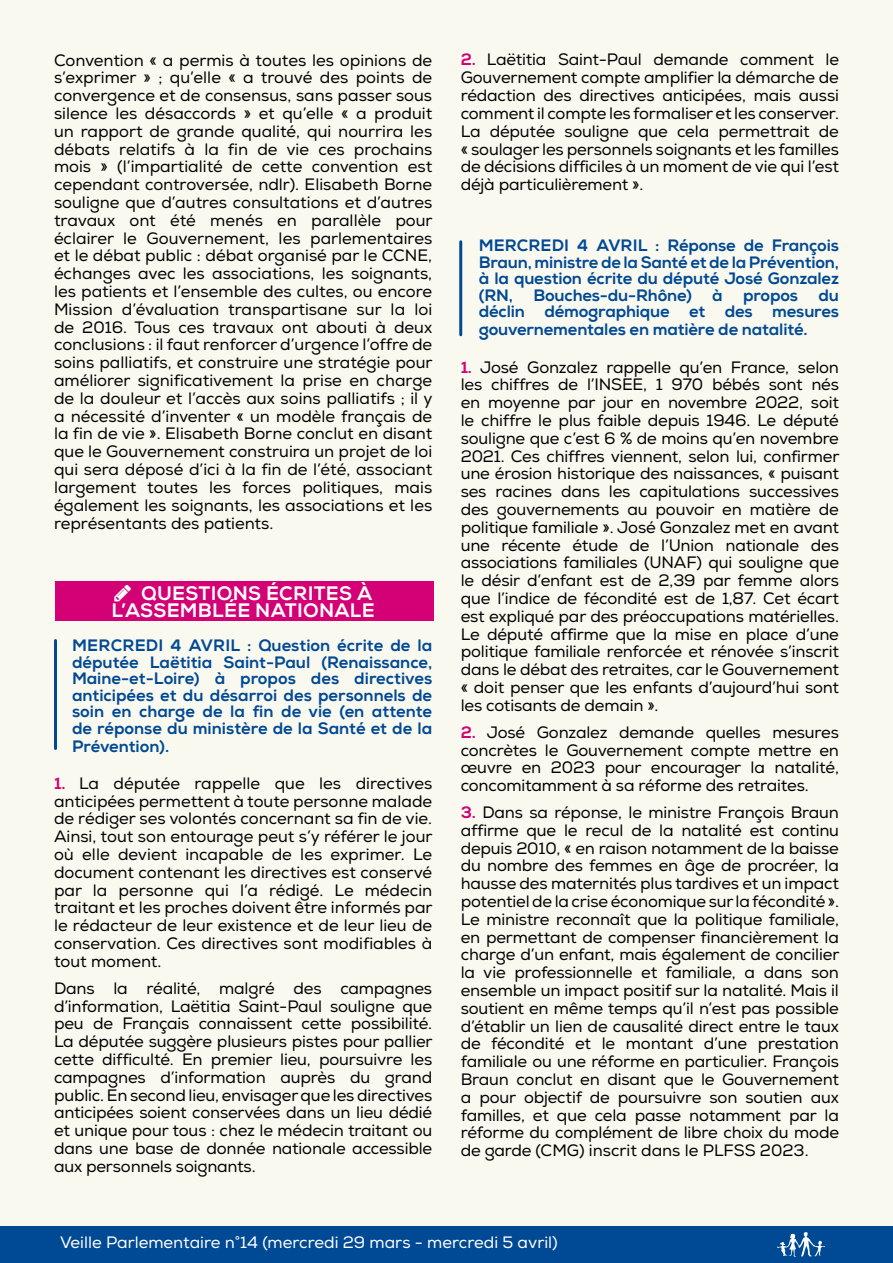
<style>
.page{position:relative;width:893px;height:1263px;background:#faf9f0}
.page>*{position:absolute;margin:0;border:0;box-sizing:border-box;transform-origin:0 0}
.t1{font:800 19.5px/16.5px "Nexa";letter-spacing:.015em;color:#fff;text-align:right}
.t2{font:16.5px/17.9px "Nexa";letter-spacing:-.01em;color:#000;text-align:justify}
.t3{font:800 16.5px/16.6px "Nexa";letter-spacing:-.01em;color:#004994;text-align:justify}
.t4{font:16.5px "Nexa";color:#fff}
.s1{font-weight:800;color:#d40075}
</style>
<div class="page">
<div style="left:0;top:1225px;width:893px;height:38px;background:#004994"></div>
<svg style="left:777px;top:1232px;width:48px;height:25px"></svg>
<div style="left:55px;top:581px;width:378px;height:39px;background:#d40075"></div>
<hr style="left:54px;top:640px;width:3px;height:108px;background:#004994">
<hr style="left:459px;top:242px;width:3px;height:93px;background:#004994">
<p class="t2" style="left:54px;top:51px;width:380px">Convention « a permis à toutes les opinions de s’exprimer » ; qu’elle « a trouvé des points de convergence et de consensus, sans passer sous silence les désaccords » et qu’elle « a produit un rapport de grande qualité, qui nourrira les débats relatifs à la fin de vie ces prochains mois » (l’impartialité de cette convention est cependant controversée, ndlr). Elisabeth Borne souligne que d’autres consultations et d’autres travaux ont été menés en parallèle pour éclairer le Gouvernement, les parlementaires et le débat public : débat organisé par le CCNE, échanges avec les associations, les soignants, les patients et l’ensemble des cultes, ou encore Mission d’évaluation transpartisane sur la loi de 2016. Tous ces travaux ont abouti à deux conclusions : il faut renforcer d’urgence l’offre de soins palliatifs, et construire une stratégie pour améliorer significativement la prise en charge de la douleur et l’accès aux soins palliatifs ; il y a nécessité d’inventer « un modèle français de la fin de vie ». Elisabeth Borne conclut en disant que le Gouvernement construira un projet de loi qui sera déposé d’ici à la fin de l’été, associant largement toutes les forces politiques, mais également les soignants, les associations et les représentants des patients.</p>
<p class="t1" style="left:111px;top:585px;width:265px">QUESTIONS ÉCRITES À<br>L’ASSEMBLÉE NATIONALE</p>
<p class="t3" style="left:72px;top:637px;width:362px">MERCREDI 4 AVRIL : Question écrite de la députée Laëtitia Saint-Paul (Renaissance, Maine-et-Loire) à propos des directives anticipées et du désarroi des personnels de soin en charge de la fin de vie (en attente de réponse du ministère de la Santé et de la Prévention).</p>
<p class="t2" style="left:54px;top:774px;width:380px"><span class="s1">1.</span> La députée rappelle que les directives anticipées permettent à toute personne malade de rédiger ses volontés concernant sa fin de vie.<br>Ainsi, tout son entourage peut s’y référer le jour où elle devient incapable de les exprimer. Le document contenant les directives est conservé par la personne qui l’a rédigé. Le médecin traitant et les proches doivent être informés par le rédacteur de leur existence et de leur lieu de conservation. Ces directives sont modifiables à tout moment.</p>
<p class="t2" style="left:54px;top:979px;width:380px">Dans la réalité, malgré des campagnes d’information, Laëtitia Saint-Paul souligne que peu de Français connaissent cette possibilité.<br>La députée suggère plusieurs pistes pour pallier cette difficulté. En premier lieu, poursuivre les campagnes d’information auprès du grand public. En second lieu, envisager que les directives anticipées soient conservées dans un lieu dédié et unique pour tous : chez le médecin traitant ou dans une base de donnée nationale accessible aux personnels soignants.</p>
<p class="t2" style="left:461px;top:51px;width:380px"><span class="s1">2.</span> Laëtitia Saint-Paul demande comment le Gouvernement compte amplifier la démarche de rédaction des directives anticipées, mais aussi comment il compte les formaliser et les conserver.<br>La députée souligne que cela permettrait de « soulager les personnels soignants et les familles de décisions difficiles à un moment de vie qui l’est déjà particulièrement ».</p>
<p class="t3" style="left:479px;top:238px;width:362px">MERCREDI 4 AVRIL : Réponse de François Braun, ministre de la Santé et de la Prévention, à la question écrite du député José Gonzalez (RN, Bouches-du-Rhône) à propos du déclin démographique et des mesures gouvernementales en matière de natalité.</p>
<p class="t2" style="left:461px;top:358px;width:380px"><span class="s1">1.</span> José Gonzalez rappelle qu’en France, selon les chiffres de l’INSEE, 1 970 bébés sont nés en moyenne par jour en novembre 2022, soit le chiffre le plus faible depuis 1946. Le député souligne que c’est 6 % de moins qu’en novembre 2021. Ces chiffres viennent, selon lui, confirmer une érosion historique des naissances, « puisant ses racines dans les capitulations successives des gouvernements au pouvoir en matière de politique familiale ». José Gonzalez met en avant une récente étude de l’Union nationale des associations familiales (UNAF) qui souligne que le désir d’enfant est de 2,39 par femme alors que l’indice de fécondité est de 1,87. Cet écart est expliqué par des préoccupations matérielles.<br>Le député affirme que la mise en place d’une politique familiale renforcée et rénovée s’inscrit dans le débat des retraites, car le Gouvernement « doit penser que les enfants d’aujourd’hui sont les cotisants de demain ».</p>
<p class="t2" style="left:461px;top:723px;width:380px"><span class="s1">2.</span> José Gonzalez demande quelles mesures concrètes le Gouvernement compte mettre en œuvre en 2023 pour encourager la natalité, concomitamment à sa réforme des retraites.</p>
<p class="t2" style="left:461px;top:804px;width:380px"><span class="s1">3.</span> Dans sa réponse, le ministre François Braun affirme que le recul de la natalité est continu depuis 2010, « en raison notamment de la baisse du nombre des femmes en âge de procréer, la hausse des maternités plus tardives et un impact potentiel de la crise économique sur la fécondité ».<br>Le ministre reconnaît que la politique familiale, en permettant de compenser financièrement la charge d’un enfant, mais également de concilier la vie professionnelle et familiale, a dans son ensemble un impact positif sur la natalité. Mais il soutient en même temps qu’il n’est pas possible d’établir un lien de causalité direct entre le taux de fécondité et le montant d’une prestation familiale ou une réforme en particulier. François Braun conclut en disant que le Gouvernement a pour objectif de poursuivre son soutien aux familles, et que cela passe notamment par la réforme du complément de libre choix du mode de garde (CMG) inscrit dans le PLFSS 2023.</p>
<p class="t4" style="left:60px;top:1233px;width:499px">Veille Parlementaire n°14 (mercredi 29 mars - mercredi 5 avril)</p>
</div>
